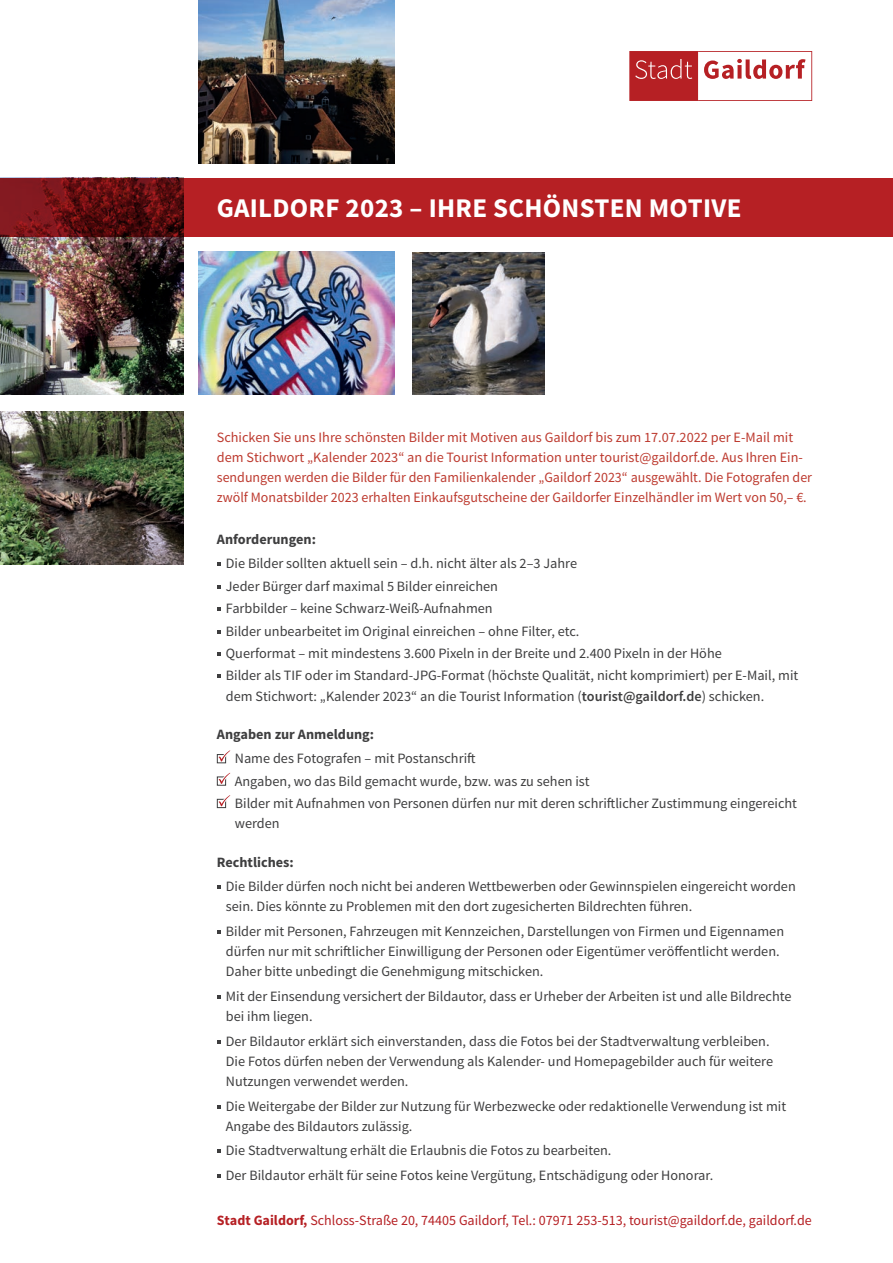
<style>
.page{position:relative;width:893px;height:1263px;background:#fff}
.page>*{position:absolute;margin:0;border:0;box-sizing:border-box;transform-origin:0 0}
.t1{font:700 27px "Source Sans Pro";letter-spacing:.01em;color:#fff}
.t2{font:14.25px/22.4px "Source Sans Pro";color:#3e3e3f}
.t3{font:14.25px/20.2px "Source Sans Pro";color:#bd3a2f}
.t4{font:14.25px "Source Sans Pro";color:#b62024}
.t5{font:700 14.25px "Source Sans Pro";color:#3e3e3f}
.s1{font-weight:600}
.s2{font-weight:700}
</style>
<div class="page">
<img style="left:198px;top:252px;width:196px;height:142px">
<img style="left:198px;top:0;width:196px;height:164px">
<img style="left:412px;top:253px;width:132px;height:141px">
<img style="left:0;top:237px;width:183px;height:157px">
<svg style="left:0;top:178px;width:893px;height:59px;background:#a51c20"></svg>
<svg style="left:217px;top:607px;width:3px;height:4px"></svg>
<svg style="left:217px;top:652px;width:3px;height:4px"></svg>
<div style="left:217px;top:754px;width:9px;height:9px;border:1px solid #3e3e3f"></div>
<div style="left:217px;top:776px;width:9px;height:10px;border:1px solid #3e3e3f"></div>
<div style="left:217px;top:799px;width:9px;height:9px;border:1px solid #3e3e3f"></div>
<svg style="left:218px;top:750px;width:13px;height:59px"></svg>
<svg style="left:217px;top:885px;width:3px;height:4px"></svg>
<img style="left:0;top:411px;width:183px;height:154px">
<svg style="left:629px;top:51px;width:183px;height:50px"></svg>
<h1 class="t1" style="left:217px;top:191px;width:526px">GAILDORF 2023 – IHRE SCHÖNSTEN MOTIVE</h1>
<p class="t3" style="left:217px;top:427px;width:597px">Schicken Sie uns Ihre schönsten Bilder mit Motiven aus Gaildorf bis zum 17.07.2022 per E-Mail mit dem Stichwort „Kalender 2023“ an die Tourist Information unter tourist@gaildorf.de. Aus Ihren Ein&shy;sendungen werden die Bilder für den Familienkalender „Gaildorf 2023“ ausgewählt. Die Fotografen der zwölf Monatsbilder 2023 erhalten Einkaufsgutscheine der Gaildorfer Einzelhändler im Wert von 50,– €.</p>
<p class="t5" style="left:217px;top:530px;width:101px">Anforderungen:</p>
<p class="t2" style="left:226px;top:553px;width:574px">Die Bilder sollten aktuell sein – d.h. nicht älter als 2–3 Jahre<br>Jeder Bürger darf maximal 5 Bilder einreichen<br>Farbbilder – keine Schwarz-Weiß-Aufnahmen<br>Bilder unbearbeitet im Original einreichen – ohne Filter, etc.<br>Querformat – mit mindestens 3.600 Pixeln in der Breite und 2.400 Pixeln in der Höhe<br>Bilder als TIF oder im Standard-JPG-Format (höchste Qualität, nicht komprimiert) per E-Mail, mit</p>
<p class="t2" style="left:226px;top:685px;width:540px">dem Stichwort: „Kalender 2023“ an die Tourist Information (<span class="s1">tourist@gaildorf.de</span>) schicken.</p>
<p class="t5" style="left:217px;top:725px;width:159px">Angaben zur Anmeldung:</p>
<p class="t2" style="left:235px;top:748px;width:564px">Name des Fotografen – mit Postanschrift<br>Angaben, wo das Bild gemacht wurde, bzw. was zu sehen ist<br>Bilder mit Aufnahmen von Personen dürfen nur mit deren schriftlicher Zustimmung eingereicht</p>
<p class="t2" style="left:235px;top:813px;width:46px">werden</p>
<p class="t5" style="left:217px;top:853px;width:79px">Rechtliches:</p>
<p class="t2" style="left:226px;top:876px;width:571px;line-height:20.2px">Die Bilder dürfen noch nicht bei anderen Wettbewerben oder Gewinnspielen eingereicht worden sein. Dies könnte zu Problemen mit den dort zugesicherten Bildrechten führen.</p>
<p class="t2" style="left:226px;top:921px;width:560px;line-height:20.2px">Bilder mit Personen, Fahrzeugen mit Kennzeichen, Darstellungen von Firmen und Eigennamen dürfen nur mit schriftlicher Einwilligung der Personen oder Eigentümer veröffentlicht werden.<br>Daher bitte unbedingt die Genehmigung mitschicken.</p>
<p class="t2" style="left:226px;top:986px;width:567px;line-height:20.2px">Mit der Einsendung versichert der Bildautor, dass er Urheber der Arbeiten ist und alle Bildrechte bei ihm liegen.</p>
<p class="t2" style="left:226px;top:1031px;width:549px;line-height:20.2px">Der Bildautor erklärt sich einverstanden, dass die Fotos bei der Stadtverwaltung verbleiben.<br>Die Fotos dürfen neben der Verwendung als Kalender- und Homepagebilder auch für weitere<br>Nutzungen verwendet werden.</p>
<p class="t2" style="left:226px;top:1096px;width:562px;line-height:20.2px">Die Weitergabe der Bilder zur Nutzung für Werbezwecke oder redaktionelle Verwendung ist mit<br>Angabe des Bildautors zulässig.</p>
<p class="t2" style="left:226px;top:1139px;width:489px;line-height:24.5px">Die Stadtverwaltung erhält die Erlaubnis die Fotos zu bearbeiten.<br>Der Bildautor erhält für seine Fotos keine Vergütung, Entschädigung oder Honorar.</p>
<p class="t4" style="left:217px;top:1211px;width:596px"><span class="s2">Stadt Gaildorf,</span> Schloss-Straße 20, 74405 Gaildorf, Tel.: 07971 253-513, tourist@gaildorf.de, gaildorf.de</p>
</div>
